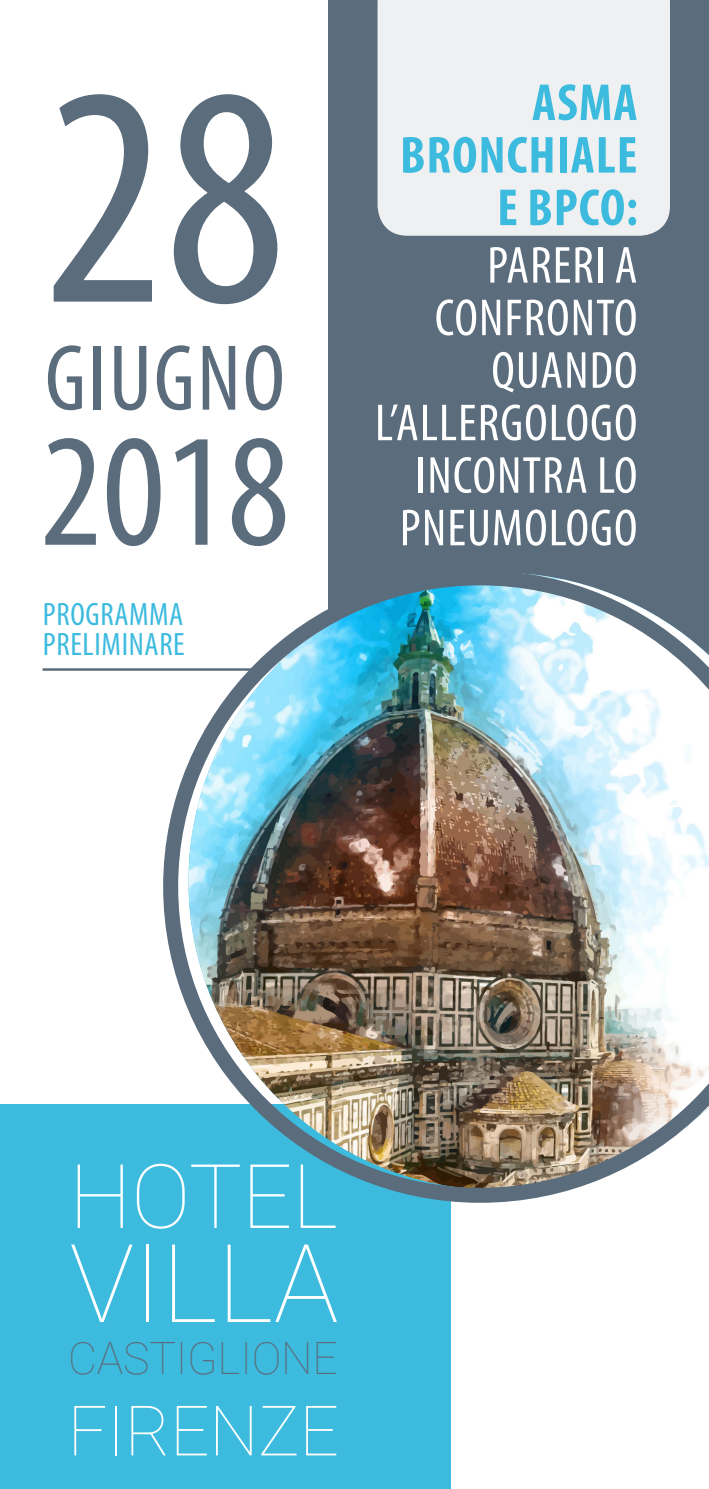
<style>
.page{position:relative;width:709px;height:1489px;background:#fff}
.page>*{position:absolute;margin:0;border:0;box-sizing:border-box;transform-origin:0 0}
.t1{font:condensed 315px "Myriad Pro";color:#5b6c7c}
.t2{font:condensed 162px "Myriad Pro";color:#5b6c7c}
.t3{font:100 109px "Roboto";letter-spacing:-.005em;color:#fff}
.t4{font:condensed 94.5px "Myriad Pro";letter-spacing:.02em;color:#5b6c7c}
.t5{font:100 89px "Roboto";letter-spacing:-.005em;color:#fff}
.t6{font:100 69.5px "Roboto";letter-spacing:-.005em;color:#fff}
.t7{font:condensed 52.5px "Myriad Pro";letter-spacing:.02em;color:#fff}
.t8{font:700 condensed 52.5px "Myriad Pro";letter-spacing:.02em;color:#3cbbde}
.t9{font:100 44.5px "Roboto";letter-spacing:-.005em;color:#5b6c7c}
.t10{font:condensed 32.5px "Myriad Pro";letter-spacing:.02em;color:#3cbbde}
</style>
<div class="page">
<div style="left:328px;top:0;width:381px;height:716px;background:#5b6c7c"></div>
<div style="left:377px;top:0;width:293px;height:236px;background:#eef0f1"></div>
<hr style="left:43px;top:668px;width:226px;height:2px;background:#5b6c7c">
<div style="left:0;top:1104px;width:450px;height:384px;background:#3cbbde"></div>
<img style="left:163px;top:573px;width:546px;height:629px">
<p class="t1" style="left:44px;top:27px;width:244px">28</p>
<p class="t4" style="left:45px;top:327px;width:241px">GIUGNO</p>
<p class="t2" style="left:40px;top:403px;width:251px">2018</p>
<p class="t10" style="left:43px;top:596px;width:142px">PROGRAMMA</p>
<p class="t10" style="left:43px;top:626px;width:143px">PRELIMINARE</p>
<p class="t8" style="left:532px;top:74px;width:107px">ASMA</p>
<p class="t8" style="left:400px;top:126px;width:239px">BRONCHIALE</p>
<p class="t8" style="left:497px;top:179px;width:142px">E BPCO:</p>
<p class="t7" style="left:487px;top:237px;width:152px">PARERI A</p>
<p class="t7" style="left:435px;top:289px;width:204px">CONFRONTO</p>
<p class="t7" style="left:491px;top:342px;width:148px">QUANDO</p>
<p class="t7" style="left:375px;top:394px;width:264px">L’ALLERGOLOGO</p>
<p class="t7" style="left:416px;top:447px;width:223px">INCONTRA LO</p>
<p class="t7" style="left:400px;top:499px;width:239px">PNEUMOLOGO</p>
<p class="t5" style="left:69px;top:1133px;width:270px">HOTEL</p>
<p class="t3" style="left:69px;top:1206px;width:271px">VILLA</p>
<p class="t9" style="left:68px;top:1326px;width:271px">CASTIGLIONE</p>
<p class="t6" style="left:68px;top:1381px;width:273px">FIRENZE</p>
</div>
